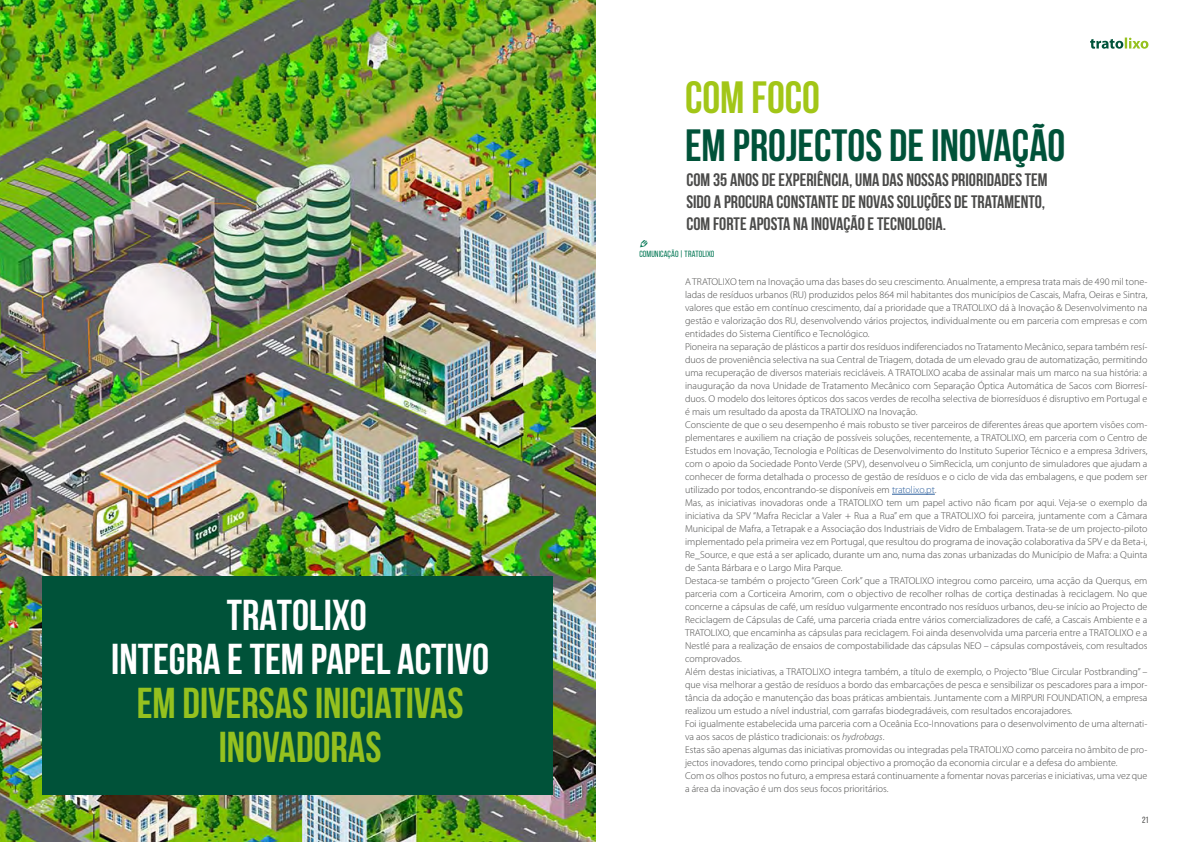
<style>
.page{position:relative;width:1191px;height:842px;background:#fff}
.page>*{position:absolute;margin:0;border:0;box-sizing:border-box;transform-origin:0 0}
.t1{font:700 45px "Bebas Neue";color:#005239}
.t2{font:700 45px "Bebas Neue";color:#a2c617}
.t3{font:700 43px/44px "Bebas Neue";color:#fff;text-align:center}
.t4{font:700 43px/44px "Bebas Neue";color:#95c11f;text-align:center}
.t5{font:700 18px/21.6px "Bebas Neue";color:#4a4a49}
.t6{font:13px "Modern Pictograms";color:#007653}
.t7{font:300 10px/13px "Myriad Pro";color:#4a4a49}
.t8{font:9px "Bebas Neue";letter-spacing:.01em;color:#007653}
.t9{font:9px "Bebas Neue";color:#4a4a49}
.s1{color:#275b9b}
.s2{font-style:italic}
</style>
<div class="page">
<svg style="left:1090px;top:38px;width:58px;height:11px"></svg>
<hr style="left:892px;top:494px;width:42px;height:1px;background:#275b9b">
<img style="left:0;top:0;width:595px;height:842px">
<div style="left:42px;top:576px;width:511px;height:219px;background:#005239"></div>
<h2 class="t3" style="left:111px;top:593px;width:379px">TRATOLIXO<br>INTEGRA E TEM PAPEL ACTIVO</h2>
<h2 class="t4" style="left:137px;top:681px;width:328px">EM DIVERSAS INICIATIVAS<br>INOVADORAS</h2>
<h1 class="t2" style="left:685px;top:73px;width:136px">COM FOCO</h1>
<h1 class="t1" style="left:685px;top:121px;width:382px">EM PROJECTOS DE INOVAÇÃO</h1>
<h3 class="t5" style="left:686px;top:169px;width:363px">COM 35 ANOS DE EXPERIÊNCIA, UMA DAS NOSSAS PRIORIDADES TEM<br>SIDO A PROCURA CONSTANTE DE NOVAS SOLUÇÕES DE TRATAMENTO,<br>COM FORTE APOSTA NA INOVAÇÃO E TECNOLOGIA.</h3>
<h3 class="t6" style="left:639px;top:237px;width:10px">e</h3>
<p class="t8" style="left:639px;top:249px;width:77px">COMUNICAÇÃO | TRATOLIXO</p>
<p class="t7" style="left:685px;top:275px;width:464px">A TRATOLIXO tem na Inovação uma das bases do seu crescimento. Anualmente, a empresa trata mais de 490 mil tone&shy;ladas de resíduos urbanos (RU) produzidos pelos 864 mil habitantes dos municípios de Cascais, Mafra, Oeiras e Sintra, valores que estão em contínuo crescimento, daí a prioridade que a TRATOLIXO dá à Inovação &amp; Desenvolvimento na gestão e valorização dos RU, desenvolvendo vários projectos, individualmente ou em parceria com empresas e com entidades do Sistema Científico e Tecnológico.<br>Pioneira na separação de plásticos a partir dos resíduos indiferenciados no Tratamento Mecânico, separa também resí&shy;duos de proveniência selectiva na sua Central de Triagem, dotada de um elevado grau de automatização, permitindo uma recuperação de diversos materiais recicláveis. A TRATOLIXO acaba de assinalar mais um marco na sua história: a inauguração da nova Unidade de Tratamento Mecânico com Separação Óptica Automática de Sacos com Biorresí&shy;duos. O modelo dos leitores ópticos dos sacos verdes de recolha selectiva de biorresíduos é disruptivo em Portugal e é mais um resultado da aposta da TRATOLIXO na Inovação.<br>Consciente de que o seu desempenho é mais robusto se tiver parceiros de diferentes áreas que aportem visões com&shy;plementares e auxiliem na criação de possíveis soluções, recentemente, a TRATOLIXO, em parceria com o Centro de Estudos em Inovação, Tecnologia e Políticas de Desenvolvimento do Instituto Superior Técnico e a empresa 3drivers, com o apoio da Sociedade Ponto Verde (SPV), desenvolveu o SimRecicla, um conjunto de simuladores que ajudam a conhecer de forma detalhada o processo de gestão de resíduos e o ciclo de vida das embalagens, e que podem ser utilizado por todos, encontrando-se disponíveis em <span class="s1">tratolixo.pt</span>.<br>Mas, as iniciativas inovadoras onde a TRATOLIXO tem um papel activo não ficam por aqui. Veja-se o exemplo da iniciativa da SPV “Mafra Reciclar a Valer + Rua a Rua” em que a TRATOLIXO foi parceira, juntamente com a Câmara Municipal de Mafra, a Tetrapak e a Associação dos Industriais de Vidro de Embalagem. Trata-se de um projecto-piloto implementado pela primeira vez em Portugal, que resultou do programa de inovação colaborativa da SPV e da Beta-i, Re_Source, e que está a ser aplicado, durante um ano, numa das zonas urbanizadas do Município de Mafra: a Quinta de Santa Bárbara e o Largo Mira Parque.<br>Destaca-se também o projecto “Green Cork” que a TRATOLIXO integrou como parceiro, uma acção da Querqus, em parceria com a Corticeira Amorim, com o objectivo de recolher rolhas de cortiça destinadas à reciclagem. No que concerne a cápsulas de café, um resíduo vulgarmente encontrado nos resíduos urbanos, deu-se início ao Projecto de Reciclagem de Cápsulas de Café, uma parceria criada entre vários comercializadores de café, a Cascais Ambiente e a TRATOLIXO, que encaminha as cápsulas para reciclagem. Foi ainda desenvolvida uma parceria entre a TRATOLIXO e a Nestlé para a realização de ensaios de compostabilidade das cápsulas NEO – cápsulas compostáveis, com resultados comprovados.<br>Além destas iniciativas, a TRATOLIXO integra também, a título de exemplo, o Projecto “Blue Circular Postbranding” – que visa melhorar a gestão de resíduos a bordo das embarcações de pesca e sensibilizar os pescadores para a impor&shy;tância da adoção e manutenção das boas práticas ambientais. Juntamente com a MIRPURI FOUNDATION, a empresa realizou um estudo a nível industrial, com garrafas biodegradáveis, com resultados encorajadores.<br>Foi igualmente estabelecida uma parceria com a Oceânia Eco-Innovations para o desenvolvimento de uma alternati&shy;va aos sacos de plástico tradicionais: os <span class="s2">hydrobags</span>.<br>Estas são apenas algumas das iniciativas promovidas ou integradas pela TRATOLIXO como parceira no âmbito de pro&shy;jectos inovadores, tendo como principal objectivo a promoção da economia circular e a defesa do ambiente.<br>Com os olhos postos no futuro, a empresa estará continuamente a fomentar novas parcerias e iniciativas, uma vez que a área da inovação é um dos seus focos prioritários.</p>
<p class="t9" style="left:1142px;top:815px;width:8px">21</p>
</div>
